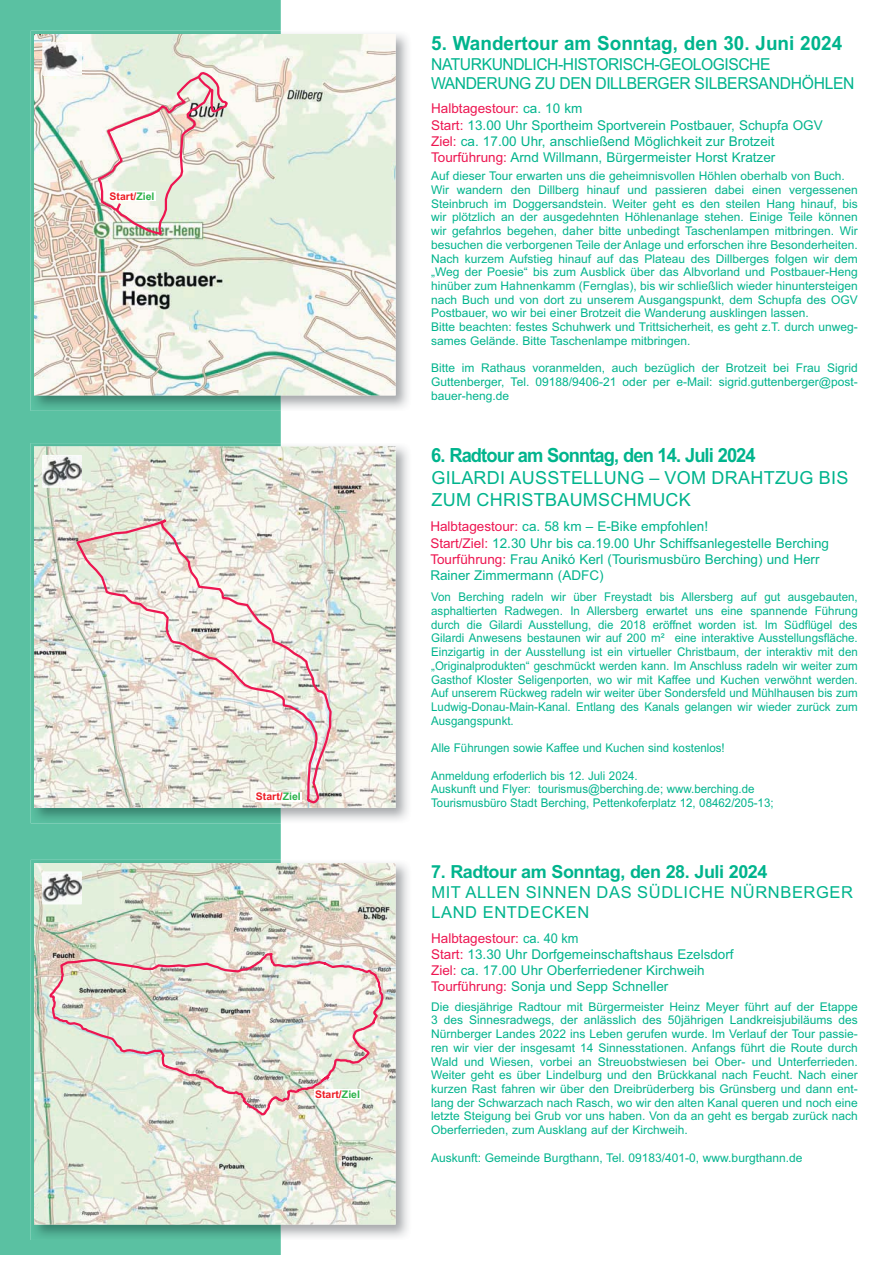
<style>
.page{position:relative;width:893px;height:1263px;background:#fff}
.page>*{position:absolute;margin:0;border:0;box-sizing:border-box;transform-origin:0 0}
.t1{font:700 19.5px "Arial";color:#00b48d}
.t2{font:700 19.5px "Arial";letter-spacing:-.05em;color:#00b48d;scale:.94 1}
.t3{font:18px/21.8px "Arial";letter-spacing:.015em;color:#00b48d}
.t4{font:700 18px "Arial";letter-spacing:-.025em;color:#00b48d}
.t5{font:16.5px/20px "Arial";letter-spacing:-.02em;color:#00b48d;scale:.95 1}
.t6{font:16.5px/20px "Arial";letter-spacing:.035em;color:#00b48d}
.t7{font:13.5px/16.2px "Arial";color:#00b48d}
.t8{font:13.5px/16.2px "Arial";color:#00b48d;scale:.95 1}
.t9{font:12px/13.6px "Arial";color:#00b48d;text-align:justify}
.t10{font:12px/13.6px "Arial";color:#00b48d;text-align:justify;scale:.96 1}
.t11{font:700 10.5px "Arial";color:#ed1c24}
.s1{color:#2cb34a}
.s2{color:#ed1651}
</style>
<div class="page">
<div style="left:0;top:0;width:281px;height:1254px;background:#5ac1a2"></div>
<img style="left:31px;top:860px;width:377px;height:380px">
<img style="left:34px;top:863px;width:361px;height:362px">
<div style="left:314px;top:1089px;width:47px;height:10px;background:#fff"></div>
<svg style="left:48px;top:951px;width:275px;height:166px;background:#dedbcf"></svg>
<svg style="left:268px;top:951px;width:117px;height:133px"></svg>
<img style="left:31px;top:31px;width:377px;height:380px">
<img style="left:34px;top:34px;width:361px;height:361px">
<img style="left:31px;top:443px;width:377px;height:380px">
<img style="left:34px;top:446px;width:361px;height:362px">
<img style="left:43px;top:455px;width:39px;height:33px">
<img style="left:43px;top:457px;width:38px;height:28px">
<img style="left:43px;top:43px;width:39px;height:32px">
<svg style="left:96px;top:71px;width:133px;height:166px"></svg>
<svg style="left:74px;top:510px;width:259px;height:295px"></svg>
<img style="left:43px;top:872px;width:39px;height:32px">
<img style="left:43px;top:873px;width:38px;height:29px">
<p class="t11" style="left:110px;top:193px;width:46px">Start/<span class="s1">Ziel</span></p>
<p class="t11" style="left:256px;top:793px;width:46px">Start/<span class="s1">Ziel</span></p>
<p class="t11" style="left:315px;top:1090px;width:46px">Start/<span class="s1">Ziel</span></p>
<h1 class="t1" style="left:431px;top:36px;width:412px">5. Wandertour am Sonntag, den 30. Juni 2024</h1>
<h3 class="t5" style="left:431px;top:55px;width:447px">NATURKUNDLICH-HISTORISCH-GEOLOGISCHE<br>WANDERUNG ZU DEN DILLBERGER SILBERSANDHÖHLEN</h3>
<p class="t7" style="left:431px;top:102px;width:393px"><span class="s2">Halbtagestour:</span> ca. 10 km<br><span class="s2">Start:</span> 13.00 Uhr Sportheim Sportverein Postbauer, Schupfa OGV <span class="s2">Ziel:</span> ca. 17.00 Uhr, anschließend Möglichkeit zur Brotzeit <span class="s2">Tourführung:</span> Arnd Willmann, Bürgermeister Horst Kratzer</p>
<p class="t9" style="left:431px;top:170px;width:428px;text-align:left">Auf dieser Tour erwarten uns die geheimnisvollen Höhlen oberhalb von Buch.<br>Wir wandern den Dillberg hinauf und passieren dabei einen vergessenen Steinbruch im Doggersandstein. Weiter geht es den steilen Hang hinauf, bis wir plötzlich an der ausgedehnten Höhlenanlage stehen. Einige Teile können wir gefahrlos begehen, daher bitte unbedingt Taschenlampen mitbringen. Wir besuchen die verborgenen Teile der Anlage und erforschen ihre Besonderheiten.<br>Nach kurzem Aufstieg hinauf auf das Plateau des Dillberges folgen wir dem „Weg der Poesie“ bis zum Ausblick über das Albvorland und Postbauer-Heng hinüber zum Hahnenkamm (Fernglas), bis wir schließlich wieder hinuntersteigen nach Buch und von dort zu unserem Ausgangspunkt, dem Schupfa des OGV Postbauer, wo wir bei einer Brotzeit die Wanderung ausklingen lassen.<br>Bitte beachten: festes Schuhwerk und Trittsicherheit, es geht z.T. durch unweg&shy;sames Gelände. Bitte Taschenlampe mitbringen.</p>
<p class="t9" style="left:431px;top:362px;width:428px">Bitte im Rathaus voranmelden, auch bezüglich der Brotzeit bei Frau Sigrid Guttenberger, Tel. 09188/9406-21 oder per e-Mail: sigrid.guttenberger@post&shy;bauer-heng.de</p>
<h1 class="t2" style="left:431px;top:448px;width:347px">6. Radtour am Sonntag, den 14. Juli 2024</h1>
<h2 class="t3" style="left:431px;top:468px;width:418px">GILARDI AUSSTELLUNG – VOM DRAHTZUG BIS<br>ZUM CHRISTBAUMSCHMUCK</h2>
<p class="t7" style="left:430px;top:520px;width:400px"><span class="s2">Halbtagestour:</span> ca. 58 km – E-Bike empfohlen!<br><span class="s2">Start/Ziel:</span> 12.30 Uhr bis ca.19.00 Uhr Schiffsanlegestelle Berching <span class="s2">Tourführung:</span> Frau Anikó Kerl (Tourismusbüro Berching) und Herr Rainer Zimmermann (ADFC)</p>
<p class="t10" style="left:431px;top:591px;width:446px">Von Berching radeln wir über Freystadt bis Allersberg auf gut ausgebauten, asphaltierten Radwegen. In Allersberg erwartet uns eine spannende Führung durch die Gilardi Ausstellung, die 2018 eröffnet worden ist. Im Südflügel des Gilardi Anwesens bestaunen wir auf 200 m² eine interaktive Ausstellungsfläche.<br>Einzigartig in der Ausstellung ist ein virtueller Christbaum, der interaktiv mit den „Originalprodukten“ geschmückt werden kann. Im Anschluss radeln wir weiter zum Gasthof Kloster Seligenporten, wo wir mit Kaffee und Kuchen verwöhnt werden.<br>Auf unserem Rückweg radeln wir weiter über Sondersfeld und Mühlhausen bis zum Ludwig-Donau-Main-Kanal. Entlang des Kanals gelangen wir wieder zurück zum Ausgangspunkt.</p>
<p class="t10" style="left:431px;top:742px;width:307px">Alle Führungen sowie Kaffee und Kuchen sind kostenlos!</p>
<p class="t10" style="left:431px;top:770px;width:358px;text-align:left">Anmeldung erfoderlich bis 12. Juli 2024.<br>Auskunft und Flyer: tourismus@berching.de; www.berching.de<br>Tourismusbüro Stadt Berching, Pettenkoferplatz 12, 08462/205-13;</p>
<h2 class="t4" style="left:431px;top:865px;width:338px">7. Radtour am Sonntag, den 28. Juli 2024</h2>
<h3 class="t6" style="left:431px;top:883px;width:423px">MIT ALLEN SINNEN DAS SÜDLICHE NÜRNBERGER<br>LAND ENTDECKEN</h3>
<p class="t8" style="left:431px;top:931px;width:320px"><span class="s2">Halbtagestour:</span> ca. 40 km<br><span class="s2">Start:</span> 13.30 Uhr Dorfgemeinschaftshaus Ezelsdorf <span class="s2">Ziel:</span> ca. 17.00 Uhr Oberferriedener Kirchweih <span class="s2">Tourführung:</span> Sonja und Sepp Schneller</p>
<p class="t9" style="left:431px;top:1001px;width:428px">Die diesjährige Radtour mit Bürgermeister Heinz Meyer führt auf der Etappe 3 des Sinnesradwegs, der anlässlich des 50jährigen Landkreisjubiläums des Nürnberger Landes 2022 ins Leben gerufen wurde. Im Verlauf der Tour passie&shy;ren wir vier der insgesamt 14 Sinnesstationen. Anfangs führt die Route durch Wald und Wiesen, vorbei an Streuobstwiesen bei Ober- und Unterferrieden.<br>Weiter geht es über Lindelburg und den Brückkanal nach Feucht. Nach einer kurzen Rast fahren wir über den Dreibrüderberg bis Grünsberg und dann ent&shy;lang der Schwarzach nach Rasch, wo wir den alten Kanal queren und noch eine letzte Steigung bei Grub vor uns haben. Von da an geht es bergab zurück nach Oberferrieden, zum Ausklang auf der Kirchweih.</p>
<p class="t9" style="left:431px;top:1152px;width:373px">Auskunft: Gemeinde Burgthann, Tel. 09183/401-0, www.burgthann.de</p>
</div>
